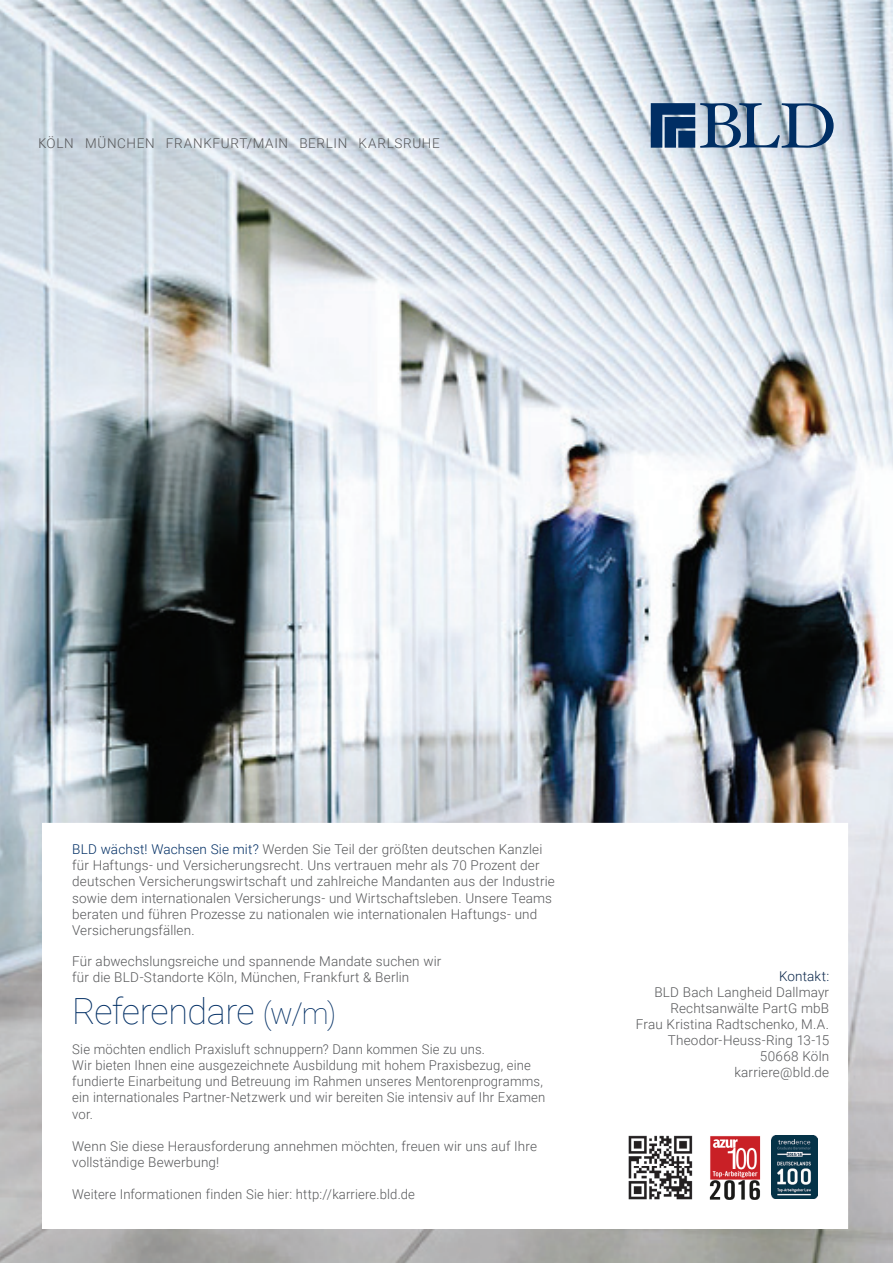
<style>
.page{position:relative;width:893px;height:1263px;background:#fff}
.page>*{position:absolute;margin:0;border:0;box-sizing:border-box;transform-origin:0 0}
.t1{font:100 36px "Roboto";letter-spacing:-.02em;color:#002e64}
.t2{font:300 13.5px/16px "Roboto";letter-spacing:.01em;color:#57585a}
.t3{font:300 13.5px "Roboto";letter-spacing:.05em;color:#57585a}
.t4{font:300 13.5px "Roboto";letter-spacing:.01em;color:#0b274b}
.s1{font-family:"Univers"}
.s2{color:#002e64}
.s3{font-size:30px}
</style>
<div class="page">
<img style="left:0;top:0;width:893px;height:1263px">
<svg style="left:651px;top:103px;width:183px;height:45px;background:#718ba9"></svg>
<div style="left:42px;top:823px;width:806px;height:406px;background:#fff"></div>
<img style="left:629px;top:1135px;width:64px;height:64px">
<img style="left:771px;top:1135px;width:47px;height:64px">
<img style="left:709px;top:1136px;width:52px;height:63px">
<p class="t3" style="left:38px;top:133px;width:403px"><span class="s1">K</span>ÖLN MÜNCHEN FRANKFURT/MAIN BERLIN KARLSRUHE</p>
<p class="t2" style="left:72px;top:841px;width:484px"><span class="s2">BLD wächst! Wachsen Sie mit?</span> Werden Sie Teil der größten deutschen Kanzlei für Haftungs- und Versicherungsrecht. Uns vertrauen mehr als 70 Prozent der deutschen Versicherungswirtschaft und zahlreiche Mandanten aus der Industrie sowie dem internationalen Versicherungs- und Wirtschaftsleben. Unsere Teams beraten und führen Prozesse zu nationalen wie internationalen Haftungs- und Versicherungsfällen.</p>
<p class="t2" style="left:72px;top:953px;width:371px">Für abwechslungsreiche und spannende Mandate suchen wir für die BLD-Standorte Köln, München, Frankfurt &amp; Berlin</p>
<h1 class="t1" style="left:72px;top:985px;width:266px">Referendare <span class="s3">(w/m)</span></h1>
<p class="t2" style="left:72px;top:1041px;width:475px">Sie möchten endlich Praxisluft schnuppern? Dann kommen Sie zu uns.<br>Wir bieten Ihnen eine ausgezeichnete Ausbildung mit hohem Praxisbezug, eine fundierte Einarbeitung und Betreuung im Rahmen unseres Mentorenprogramms, ein internationales Partner-Netzwerk und wir bereiten Sie intensiv auf Ihr Examen vor.</p>
<p class="t2" style="left:72px;top:1137px;width:466px">Wenn Sie diese Herausforderung annehmen möchten, freuen wir uns auf Ihre vollständige Bewerbung!</p>
<p class="t2" style="left:72px;top:1186px;width:344px">Weitere Informationen finden Sie hier: http://karriere.bld.de</p>
<p class="t4" style="left:779px;top:966px;width:52px">Kontakt:</p>
<p class="t2" style="left:636px;top:983px;width:195px;text-align:right">BLD Bach Langheid Dallmayr<br>Rechtsanwälte PartG mbB<br>Frau Kristina Radtschenko, M.A.<br>Theodor-Heuss-Ring 13-15<br>50668 Köln<br>karriere@bld.de</p>
</div>
